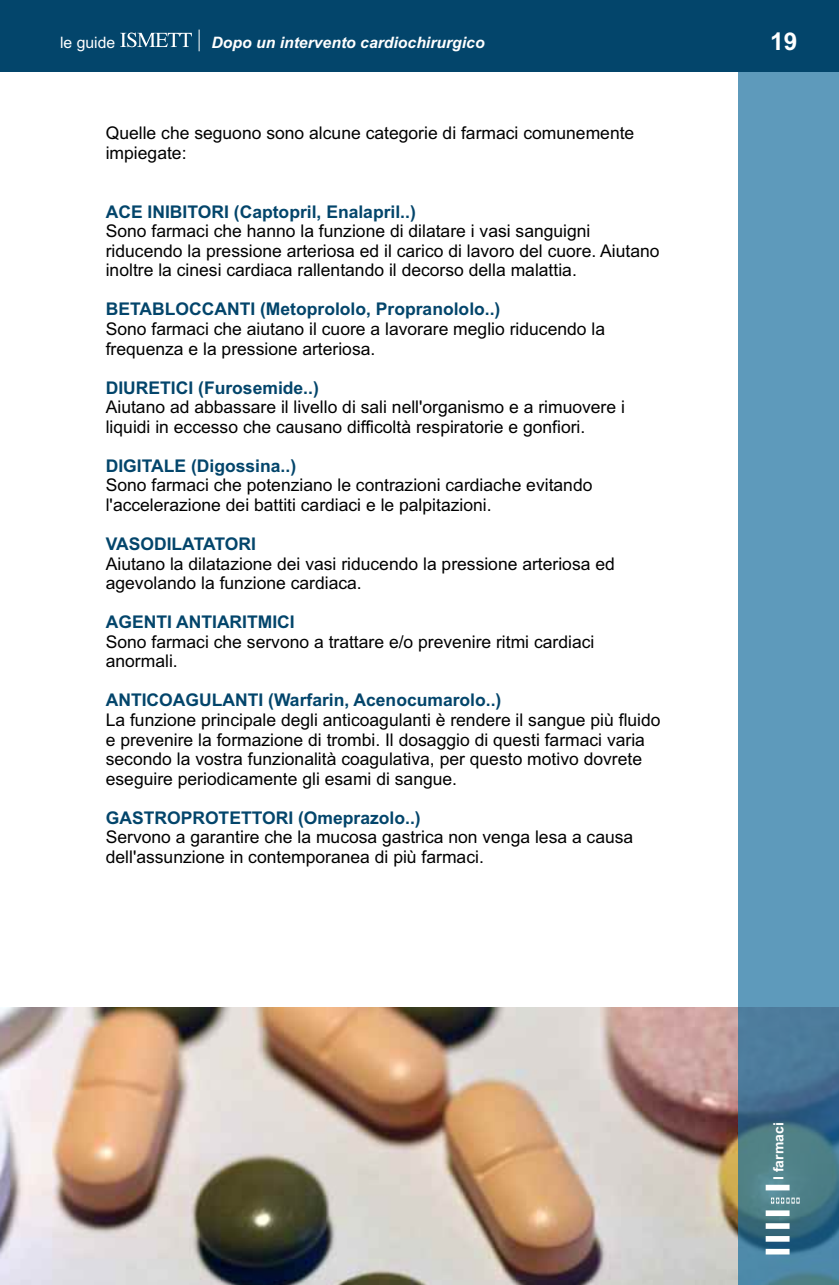
<style>
.page{position:relative;width:839px;height:1285px;background:#fff}
.page>*{position:absolute;margin:0;border:0;box-sizing:border-box;transform-origin:0 0}
.t1{font:700 24.5px "Arial";color:#fff}
.t2{font:17.5px/19.6px "Arial";color:#000}
.t3{font:700 17.5px "Arial";color:#03456b}
.t4{font:italic 700 15.75px "Arial";color:#fff}
.t5{font:15.75px "Arial";color:#fff}
.t6{font:700 14px "Arial";color:#fff}
</style>
<div class="page">
<img style="left:0;top:1008px;width:737px;height:277px">
<div style="left:737px;top:0;width:101px;height:1285px;background:#126b9c;opacity:.68"></div>
<div style="left:0;top:0;width:838px;height:72px;background:#03456b"></div>
<svg style="left:120px;top:33px;width:72px;height:14px"></svg>
<svg style="left:199px;top:30px;width:1px;height:21px"></svg>
<svg style="left:765px;top:1185px;width:34px;height:69px"></svg>
<p class="t5" style="left:60px;top:37px;width:57px">le guide</p>
<h1 class="t1" style="left:770px;top:32px;width:29px">19</h1>
<p class="t4" style="left:211px;top:37px;width:275px">Dopo un intervento cardiochirurgico</p>
<p class="t2" style="left:106px;top:125px;width:530px">Quelle che seguono sono alcune categorie di farmaci comunemente impiegate:</p>
<p class="t3" style="left:106px;top:205px;width:311px">ACE INIBITORI (Captopril, Enalapril..)</p>
<p class="t2" style="left:106px;top:223px;width:555px">Sono farmaci che hanno la funzione di dilatare i vasi sanguigni riducendo la pressione arteriosa ed il carico di lavoro del cuore. Aiutano inoltre la cinesi cardiaca rallentando il decorso della malattia.</p>
<p class="t3" style="left:106px;top:303px;width:396px">BETABLOCCANTI (Metoprololo, Propranololo..)</p>
<p class="t2" style="left:106px;top:321px;width:500px">Sono farmaci che aiutano il cuore a lavorare meglio riducendo la frequenza e la pressione arteriosa.</p>
<p class="t3" style="left:106px;top:381px;width:214px">DIURETICI (Furosemide..)</p>
<p class="t2" style="left:106px;top:399px;width:520px">Aiutano ad abbassare il livello di sali nell'organismo e a rimuovere i liquidi in eccesso che causano difficoltà respiratorie e gonfiori.</p>
<p class="t3" style="left:106px;top:459px;width:192px">DIGITALE (Digossina..)</p>
<p class="t2" style="left:106px;top:477px;width:488px">Sono farmaci che potenziano le contrazioni cardiache evitando l'accelerazione dei battiti cardiaci e le palpitazioni.</p>
<p class="t3" style="left:106px;top:537px;width:152px">VASODILATATORI</p>
<p class="t2" style="left:106px;top:555px;width:510px">Aiutano la dilatazione dei vasi riducendo la pressione arteriosa ed agevolando la funzione cardiaca.</p>
<p class="t3" style="left:106px;top:615px;width:190px">AGENTI ANTIARITMICI</p>
<p class="t2" style="left:106px;top:633px;width:490px">Sono farmaci che servono a trattare e/o prevenire ritmi cardiaci anormali.</p>
<p class="t3" style="left:106px;top:694px;width:397px">ANTICOAGULANTI (Warfarin, Acenocumarolo..)</p>
<p class="t2" style="left:106px;top:712px;width:556px">La funzione principale degli anticoagulanti è rendere il sangue più fluido e prevenire la formazione di trombi. Il dosaggio di questi farmaci varia secondo la vostra funzionalità coagulativa, per questo motivo dovrete eseguire periodicamente gli esami di sangue.</p>
<p class="t3" style="left:106px;top:811px;width:316px">GASTROPROTETTORI (Omeprazolo..)</p>
<p class="t2" style="left:106px;top:829px;width:529px">Servono a garantire che la mucosa gastrica non venga lesa a causa dell'assunzione in contemporanea di più farmaci.</p>
<p class="t6" style="left:773px;top:1180px;width:59px;rotate:-90deg">I farmaci</p>
</div>
